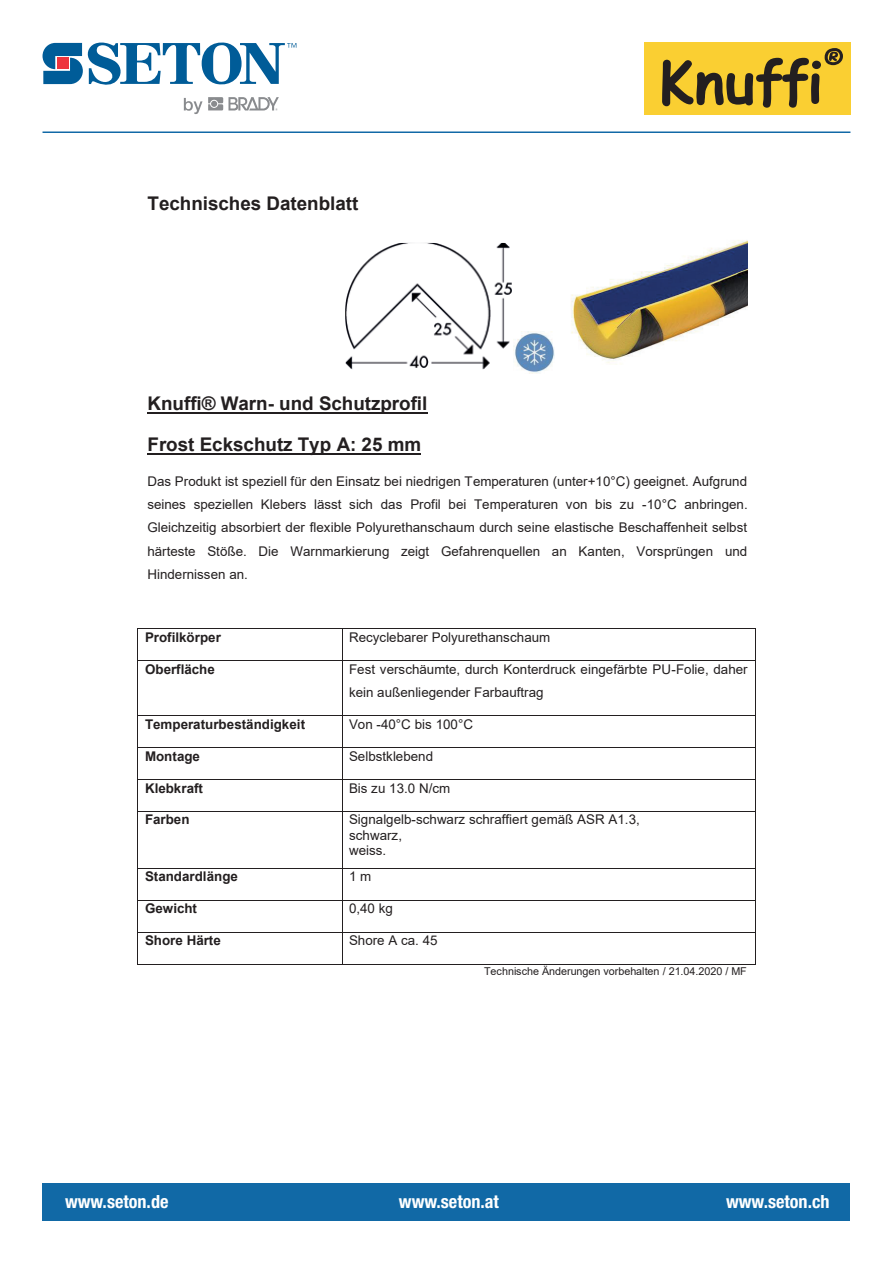
<style>
.page{position:relative;width:893px;height:1263px;background:#fff}
.page>*{position:absolute;margin:0;border:0;box-sizing:border-box;transform-origin:0 0}
.t1{font:700 18.9px/40.3px "Arial";color:#231f20}
.t2{font:700 condensed 18.15px "Helvetica Neue LT Pro";color:#fff}
.t3{font:13.35px/23.1px "Arial";color:#231f20}
.t4{font:700 13.35px "Arial";color:#231f20}
.t5{font:10.8px "Arial";letter-spacing:-.005em;color:#231f20}
</style>
<div class="page">
<hr style="left:43px;top:131px;width:807px;height:2px;background:#1169a7">
<svg style="left:184px;top:97px;width:95px;height:17px"></svg>
<svg style="left:43px;top:43px;width:253px;height:42px"></svg>
<div style="left:644px;top:43px;width:206px;height:72px;background:#facf32"></div>
<svg style="left:662px;top:48px;width:181px;height:60px"></svg>
<img style="left:513px;top:331px;width:42px;height:43px">
<img style="left:571px;top:240px;width:177px;height:125px">
<hr style="left:147px;top:412px;width:280px;height:2px;background:#231f20">
<hr style="left:147px;top:453px;width:274px;height:1px;background:#231f20">
<hr style="left:138px;top:629px;width:204px;height:1px;background:#231f20">
<hr style="left:342px;top:629px;width:413px;height:1px;background:#231f20">
<hr style="left:138px;top:629px;width:1px;height:31px;background:#231f20">
<hr style="left:342px;top:629px;width:1px;height:31px;background:#231f20">
<hr style="left:755px;top:629px;width:1px;height:31px;background:#231f20">
<hr style="left:138px;top:660px;width:204px;height:1px;background:#231f20">
<hr style="left:342px;top:660px;width:413px;height:1px;background:#231f20">
<hr style="left:138px;top:661px;width:1px;height:55px;background:#231f20">
<hr style="left:342px;top:661px;width:1px;height:55px;background:#231f20">
<hr style="left:755px;top:661px;width:1px;height:55px;background:#231f20">
<hr style="left:138px;top:716px;width:204px;height:1px;background:#231f20">
<hr style="left:342px;top:716px;width:413px;height:1px;background:#231f20">
<hr style="left:138px;top:716px;width:1px;height:31px;background:#231f20">
<hr style="left:342px;top:716px;width:1px;height:31px;background:#231f20">
<hr style="left:755px;top:716px;width:1px;height:31px;background:#231f20">
<hr style="left:138px;top:747px;width:204px;height:1px;background:#231f20">
<hr style="left:342px;top:747px;width:413px;height:1px;background:#231f20">
<hr style="left:138px;top:748px;width:1px;height:31px;background:#231f20">
<hr style="left:342px;top:748px;width:1px;height:31px;background:#231f20">
<hr style="left:755px;top:748px;width:1px;height:31px;background:#231f20">
<hr style="left:138px;top:779px;width:204px;height:1px;background:#231f20">
<hr style="left:342px;top:779px;width:413px;height:1px;background:#231f20">
<hr style="left:138px;top:780px;width:1px;height:31px;background:#231f20">
<hr style="left:342px;top:780px;width:1px;height:31px;background:#231f20">
<hr style="left:755px;top:780px;width:1px;height:31px;background:#231f20">
<hr style="left:138px;top:811px;width:204px;height:1px;background:#231f20">
<hr style="left:342px;top:811px;width:413px;height:1px;background:#231f20">
<hr style="left:138px;top:812px;width:1px;height:56px;background:#231f20">
<hr style="left:342px;top:812px;width:1px;height:56px;background:#231f20">
<hr style="left:755px;top:812px;width:1px;height:56px;background:#231f20">
<hr style="left:138px;top:868px;width:204px;height:1px;background:#231f20">
<hr style="left:342px;top:868px;width:413px;height:1px;background:#231f20">
<hr style="left:138px;top:869px;width:1px;height:31px;background:#231f20">
<hr style="left:342px;top:869px;width:1px;height:31px;background:#231f20">
<hr style="left:755px;top:869px;width:1px;height:31px;background:#231f20">
<hr style="left:138px;top:900px;width:204px;height:1px;background:#231f20">
<hr style="left:342px;top:900px;width:413px;height:1px;background:#231f20">
<hr style="left:138px;top:901px;width:1px;height:31px;background:#231f20">
<hr style="left:342px;top:901px;width:1px;height:31px;background:#231f20">
<hr style="left:755px;top:901px;width:1px;height:31px;background:#231f20">
<hr style="left:138px;top:932px;width:204px;height:1px;background:#231f20">
<hr style="left:342px;top:932px;width:413px;height:1px;background:#231f20">
<hr style="left:138px;top:932px;width:1px;height:32px;background:#231f20">
<hr style="left:138px;top:964px;width:204px;height:1px;background:#231f20">
<hr style="left:342px;top:932px;width:1px;height:32px;background:#231f20">
<hr style="left:342px;top:964px;width:413px;height:1px;background:#231f20">
<hr style="left:755px;top:932px;width:1px;height:32px;background:#231f20">
<img style="left:345px;top:243px;width:167px;height:127px">
<div style="left:43px;top:1183px;width:807px;height:37px;background:#1169a6"></div>
<h1 class="t1" style="left:147px;top:183px;width:212px">Technisches Datenblatt</h1>
<h1 class="t1" style="left:147px;top:384px;width:281px">Knuffi® Warn- und Schutzprofil<br>Frost Eckschutz Typ A: 25 mm</h1>
<p class="t3" style="left:147px;top:470px;width:602px;text-align:justify">Das Produkt ist speziell für den Einsatz bei niedrigen Temperaturen (unter+10°C) geeignet. Aufgrund seines speziellen Klebers lässt sich das Profil bei Temperaturen von bis zu -10°C anbringen.<br>Gleichzeitig absorbiert der flexible Polyurethanschaum durch seine elastische Beschaffenheit selbst härteste Stöße. Die Warnmarkierung zeigt Gefahrenquellen an Kanten, Vorsprüngen und Hindernissen an.</p>
<p class="t4" style="left:145px;top:628px;width:77px">Profilkörper</p>
<p class="t3" style="left:349px;top:625px;width:203px">Recyclebarer Polyurethanschaum</p>
<p class="t4" style="left:145px;top:660px;width:71px">Oberfläche</p>
<p class="t3" style="left:349px;top:657px;width:400px">Fest verschäumte, durch Konterdruck eingefärbte PU-Folie, daher kein außenliegender Farbauftrag</p>
<p class="t4" style="left:145px;top:715px;width:162px">Temperaturbeständigkeit</p>
<p class="t3" style="left:349px;top:712px;width:125px">Von -40°C bis 100°C</p>
<p class="t4" style="left:145px;top:747px;width:57px">Montage</p>
<p class="t3" style="left:349px;top:744px;width:86px">Selbstklebend</p>
<p class="t4" style="left:145px;top:778px;width:60px">Klebkraft</p>
<p class="t3" style="left:349px;top:776px;width:103px">Bis zu 13.0 N/cm</p>
<p class="t4" style="left:145px;top:810px;width:46px">Farben</p>
<p class="t3" style="left:349px;top:812px;width:292px;line-height:15.5px">Signalgelb-schwarz schraffiert gemäß ASR A1.3, schwarz,<br>weiss.</p>
<p class="t4" style="left:145px;top:867px;width:95px">Standardlänge</p>
<p class="t3" style="left:349px;top:865px;width:24px">1 m</p>
<p class="t4" style="left:145px;top:899px;width:54px">Gewicht</p>
<p class="t3" style="left:349px;top:897px;width:45px">0,40 kg</p>
<p class="t4" style="left:145px;top:931px;width:77px">Shore Härte</p>
<p class="t3" style="left:349px;top:929px;width:90px">Shore A ca. 45</p>
<p class="t5" style="left:484px;top:963px;width:264px">Technische Änderungen vorbehalten / 21.04.2020 / MF</p>
<h2 class="t2" style="left:65px;top:1190px;width:105px">www.seton.de</h2>
<h2 class="t2" style="left:399px;top:1190px;width:102px">www.seton.at</h2>
<h2 class="t2" style="left:726px;top:1190px;width:105px">www.seton.ch</h2>
</div>
